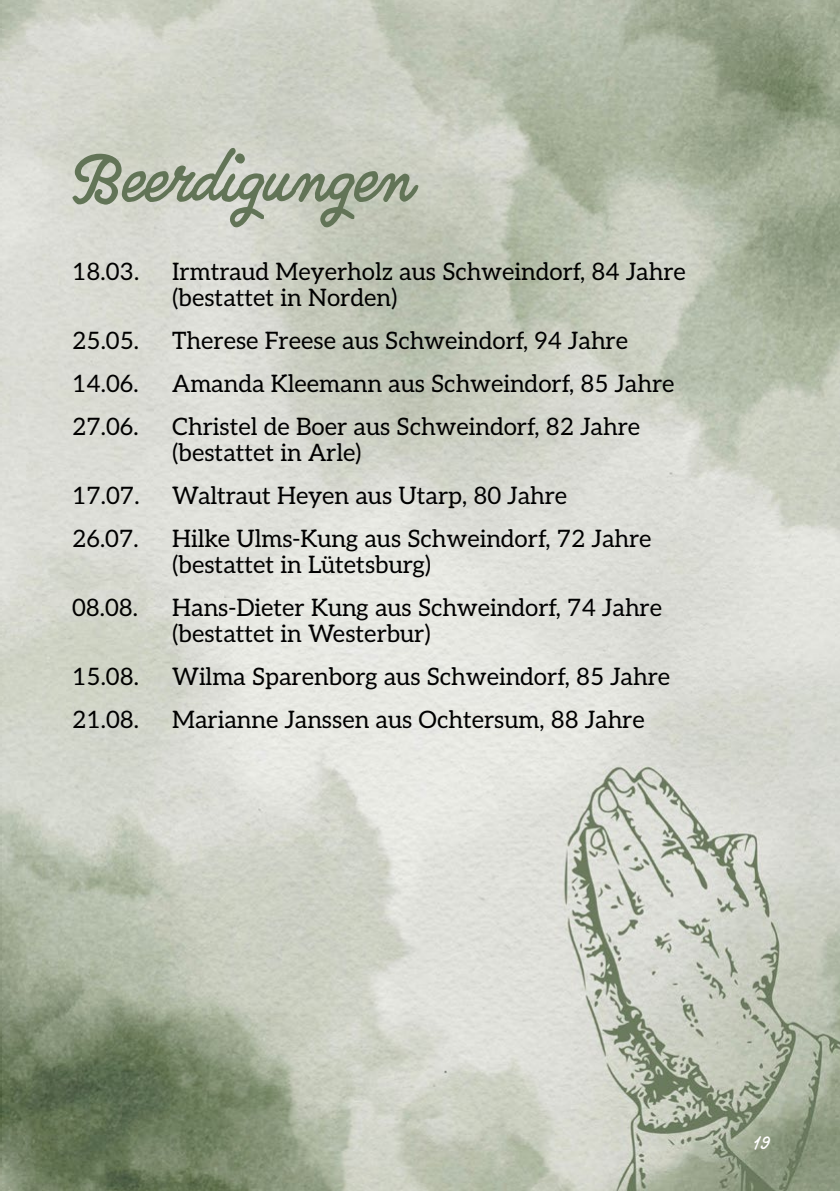
<style>
.page{position:relative;width:840px;height:1191px;background:#fff}
.page>*{position:absolute;margin:0;border:0;box-sizing:border-box;transform-origin:0 0}
.t1{font:57.2px "Quimby Gubernatorial";color:#627457}
.t2{font:24px/26px "Aleo";color:#000}
.t3{font:16px "Quimby Gubernatorial";color:#fff}
</style>
<div class="page">
<img style="left:0;top:0;width:839px;height:1191px">
<h1 class="t1" style="left:72px;top:147px;width:340px">Beerdigungen</h1>
<p class="t2" style="left:72px;top:257px;width:69px">18.03.</p>
<p class="t2" style="left:172px;top:257px;width:515px">Irmtraud Meyerholz aus Schweindorf, 84 Jahre (bestattet in Norden)</p>
<p class="t2" style="left:72px;top:326px;width:68px">25.05.</p>
<p class="t2" style="left:172px;top:326px;width:457px">Therese Freese aus Schweindorf, 94 Jahre</p>
<p class="t2" style="left:72px;top:369px;width:68px">14.06.</p>
<p class="t2" style="left:172px;top:369px;width:503px">Amanda Kleemann aus Schweindorf, 85 Jahre</p>
<p class="t2" style="left:72px;top:412px;width:68px">27.06.</p>
<p class="t2" style="left:172px;top:412px;width:469px">Christel de Boer aus Schweindorf, 82 Jahre (bestattet in Arle)</p>
<p class="t2" style="left:72px;top:481px;width:69px">17.07.</p>
<p class="t2" style="left:172px;top:481px;width:396px">Waltraut Heyen aus Utarp, 80 Jahre</p>
<p class="t2" style="left:72px;top:524px;width:68px">26.07.</p>
<p class="t2" style="left:172px;top:524px;width:480px">Hilke Ulms-Kung aus Schweindorf, 72 Jahre (bestattet in Lütetsburg)</p>
<p class="t2" style="left:72px;top:593px;width:67px">08.08.</p>
<p class="t2" style="left:172px;top:593px;width:491px">Hans-Dieter Kung aus Schweindorf, 74 Jahre (bestattet in Westerbur)</p>
<p class="t2" style="left:72px;top:662px;width:68px">15.08.</p>
<p class="t2" style="left:172px;top:662px;width:499px">Wilma Sparenborg aus Schweindorf, 85 Jahre</p>
<p class="t2" style="left:72px;top:705px;width:68px">21.08.</p>
<p class="t2" style="left:172px;top:705px;width:474px">Marianne Janssen aus Ochtersum, 88 Jahre</p>
<p class="t3" style="left:753px;top:1133px;width:18px">19</p>
</div>
